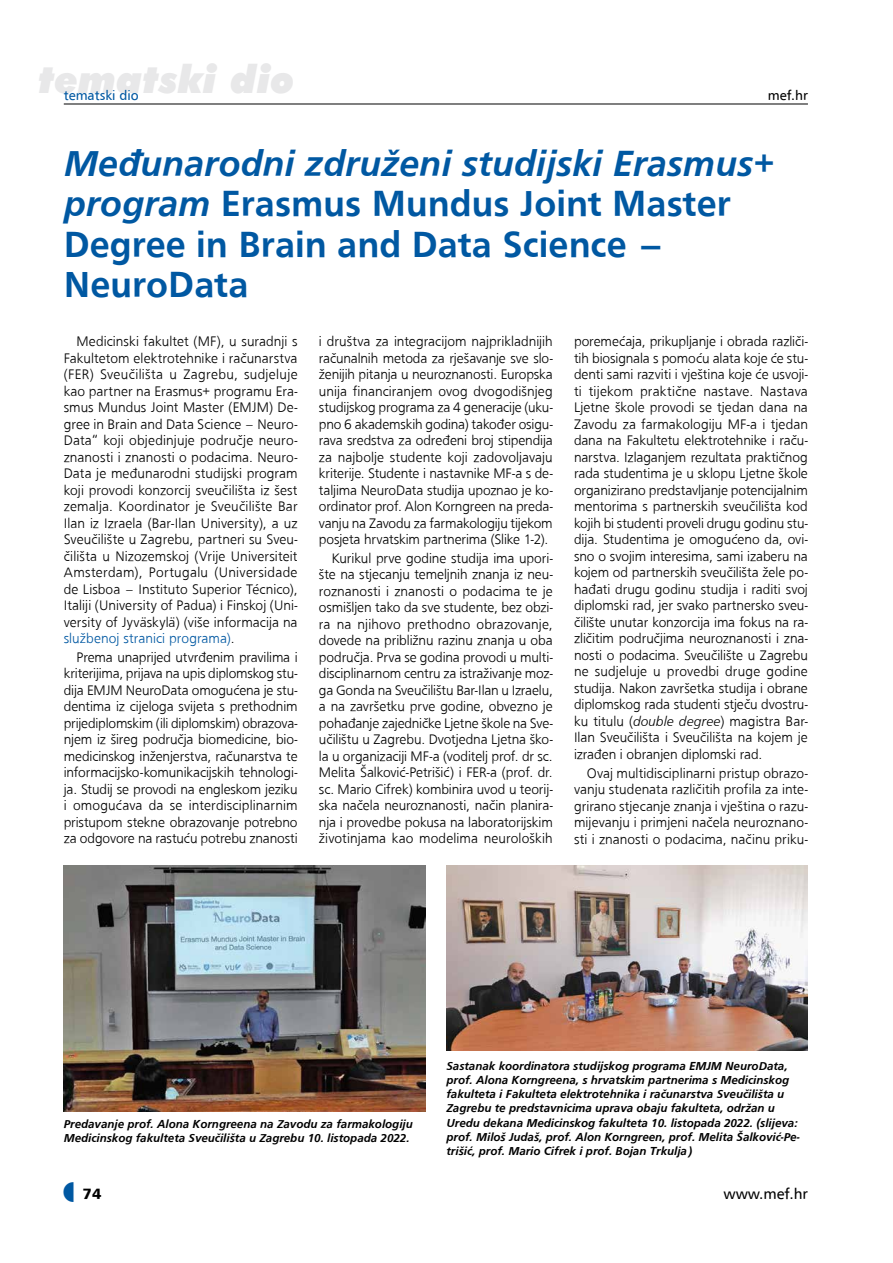
<style>
.page{position:relative;width:893px;height:1263px;background:#fff}
.page>*{position:absolute;margin:0;border:0;box-sizing:border-box;transform-origin:0 0}
.t1{font:italic 900 39px "Futura BT";color:#e8e8e9}
.t2{font:500 37.5px/40.5px "Frugal Sans Bold DTC";color:#0058a2}
.t3{font:500 37.5px "Frugal Sans Bold Italic DTC";color:#0058a2}
.t4{font:15px "A Frutiger";color:#000}
.t5{font:900 15px "A Frutiger";color:#000}
.t6{font:500 14.25px/16.5px "Frugal Sans Light DTC";color:#000;text-align:justify}
.t7{font:13.5px "A Frutiger";color:#0058a2}
.t8{font:13.5px "A Frutiger";color:#000}
.t9{font:500 12px/14.2px "Frugal Sans Bold Italic DTC";color:#000}
.s1{font-family:"Frugal Sans Bold Italic DTC"}
.s2{color:#0058a2}
.s3{font-family:"Frugal Sans Light Italic DTC"}
</style>
<div class="page">
<hr style="left:64px;top:104px;width:744px;height:1px;background:#000">
<img style="left:64px;top:865px;width:361px;height:246px">
<img style="left:446px;top:865px;width:362px;height:185px">
<h1 class="t1" style="left:38px;top:56px;width:258px">tematski dio</h1>
<p class="t7" style="left:64px;top:87px;width:76px">tematski dio</p>
<p class="t8" style="left:768px;top:87px;width:42px">mef.hr</p>
<h2 class="t3" style="left:64px;top:142px;width:711px">Međunarodni združeni studijski Erasmus+</h2>
<h2 class="t2" style="left:64px;top:183px;width:669px"><span class="s1">program</span> Erasmus Mundus Joint Master<br>Degree in Brain and Data Science –<br>NeuroData</h2>
<p class="t6" style="left:64px;top:333px;width:235px;text-indent:13px">Medicinski fakultet (MF), u suradnji s Fakultetom elektrotehnike i računarstva (FER) Sveučilišta u Zagrebu, sudjeluje kao partner na Erasmus+ programu Era&shy;smus Mundus Joint Master (EMJM) De&shy;gree in Brain and Data Science – Neuro-Data“ koji objedinjuje područje neuro&shy;znanosti i znanosti o podacima. Neuro-Data je međunarodni studijski program koji provodi konzorcij sveučilišta iz šest zemalja. Koordinator je Sveučilište Bar Ilan iz Izraela (Bar-Ilan University), a uz Sveučilište u Zagrebu, partneri su Sveu&shy;čilišta u Nizozemskoj (Vrije Universiteit Amsterdam), Portugalu (Universidade de Lisboa – Instituto Superior Técnico), Italiji (University of Padua) i Finskoj (Uni&shy;versity of Jyväskylä) (više informacija na <span class="s2">službenoj stranici programa)</span>.</p>
<p class="t6" style="left:64px;top:649px;width:235px;text-indent:13px">Prema unaprijed utvrđenim pravilima i kriterijima, prijava na upis diplomskog stu&shy;dija EMJM NeuroData omogućena je stu&shy;dentima iz cijeloga svijeta s prethodnim prijediplomskim (ili diplomskim) obrazova&shy;njem iz šireg područja biomedicine, bio&shy;medicinskog inženjerstva, računarstva te informacijsko-komunikacijskih tehnologi&shy;ja. Studij se provodi na engleskom jeziku i omogućava da se interdisciplinarnim pristupom stekne obrazovanje potrebno za odgovore na rastuću potrebu znanosti</p>
<p class="t6" style="left:319px;top:333px;width:235px">i društva za integracijom najprikladnijih računalnih metoda za rješavanje sve slo&shy;ženijih pitanja u neuroznanosti. Europska unija financiranjem ovog dvogodišnjeg studijskog programa za 4 generacije (uku&shy;pno 6 akademskih godina) također osigu&shy;rava sredstva za određeni broj stipendija za najbolje studente koji zadovoljavaju kriterije. Studente i nastavnike MF-a s de&shy;taljima NeuroData studija upoznao je ko&shy;ordinator prof. Alon Korngreen na preda&shy;vanju na Zavodu za farmakologiju tijekom posjeta hrvatskim partnerima (Slike 1-2).</p>
<p class="t6" style="left:319px;top:550px;width:235px;text-indent:13px">Kurikul prve godine studija ima upori&shy;šte na stjecanju temeljnih znanja iz neu&shy;roznanosti i znanosti o podacima te je osmišljen tako da sve studente, bez obzi&shy;ra na njihovo prethodno obrazovanje, dovede na približnu razinu znanja u oba područja. Prva se godina provodi u multi&shy;disciplinarnom centru za istraživanje moz&shy;ga Gonda na Sveučilištu Bar-Ilan u Izraelu, a na završetku prve godine, obvezno je pohađanje zajedničke Ljetne škole na Sve&shy;učilištu u Zagrebu. Dvotjedna Ljetna ško&shy;la u organizaciji MF-a (voditelj prof. dr sc.<br>Melita Šalković-Petrišić) i FER-a (prof. dr. sc. Mario Cifrek) kombinira uvod u teorij&shy;ska načela neuroznanosti, način planira&shy;nja i provedbe pokusa na laboratorijskim životinjama kao modelima neuroloških</p>
<p class="t6" style="left:574px;top:333px;width:235px">poremećaja, prikupljanje i obrada različi&shy;tih biosignala s pomoću alata koje će stu&shy;denti sami razviti i vještina koje će usvoji&shy;ti tijekom praktične nastave. Nastava Ljetne škole provodi se tjedan dana na Zavodu za farmakologiju MF-a i tjedan dana na Fakultetu elektrotehnike i raču&shy;narstva. Izlaganjem rezultata praktičnog rada studentima je u sklopu Ljetne škole organizirano predstavljanje potencijalnim mentorima s partnerskih sveučilišta kod kojih bi studenti proveli drugu godinu stu&shy;dija. Studentima je omogućeno da, ovi&shy;sno o svojim interesima, sami izaberu na kojem od partnerskih sveučilišta žele po&shy;hađati drugu godinu studija i raditi svoj diplomski rad, jer svako partnersko sveu&shy;čilište unutar konzorcija ima fokus na ra&shy;zličitim područjima neuroznanosti i zna&shy;nosti o podacima. Sveučilište u Zagrebu ne sudjeluje u provedbi druge godine studija. Nakon završetka studija i obrane diplomskog rada studenti stječu dvostru&shy;ku titulu (<span class="s3">double degree</span>) magistra Bar-Ilan Sveučilišta i Sveučilišta na kojem je izrađen i obranjen diplomski rad.</p>
<p class="t6" style="left:574px;top:764px;width:235px;text-indent:13px">Ovaj multidisciplinarni pristup obrazo&shy;vanju studenata različitih profila za inte&shy;grirano stjecanje znanja i vještina o razu&shy;mijevanju i primjeni načela neuroznano&shy;sti i znanosti o podacima, načinu priku-</p>
<p class="t9" style="left:64px;top:1117px;width:351px">Predavanje prof. Alona Korngreena na Zavodu za farmakologiju<br>Medicinskog fakulteta Sveučilišta u Zagrebu 10. listopada 2022.</p>
<p class="t9" style="left:446px;top:1058px;width:355px">Sastanak koordinatora studijskog programa EMJM NeuroData, prof. Alona Korngreena, s hrvatskim partnerima s Medicinskog fakulteta i Fakulteta elektrotehnika i računarstva Sveučilišta u Zagrebu te predstavnicima uprava obaju fakulteta, održan u Uredu dekana Medicinskog fakulteta 10. listopada 2022. (slijeva: prof. Miloš Judaš, prof. Alon Korngreen, prof. Melita Šalković-Pe&shy;trišić, prof. Mario Cifrek i prof. Bojan Trkulja)</p>
<p class="t5" style="left:83px;top:1184px;width:20px">74</p>
<p class="t4" style="left:724px;top:1185px;width:86px">www.mef.hr</p>
</div>
